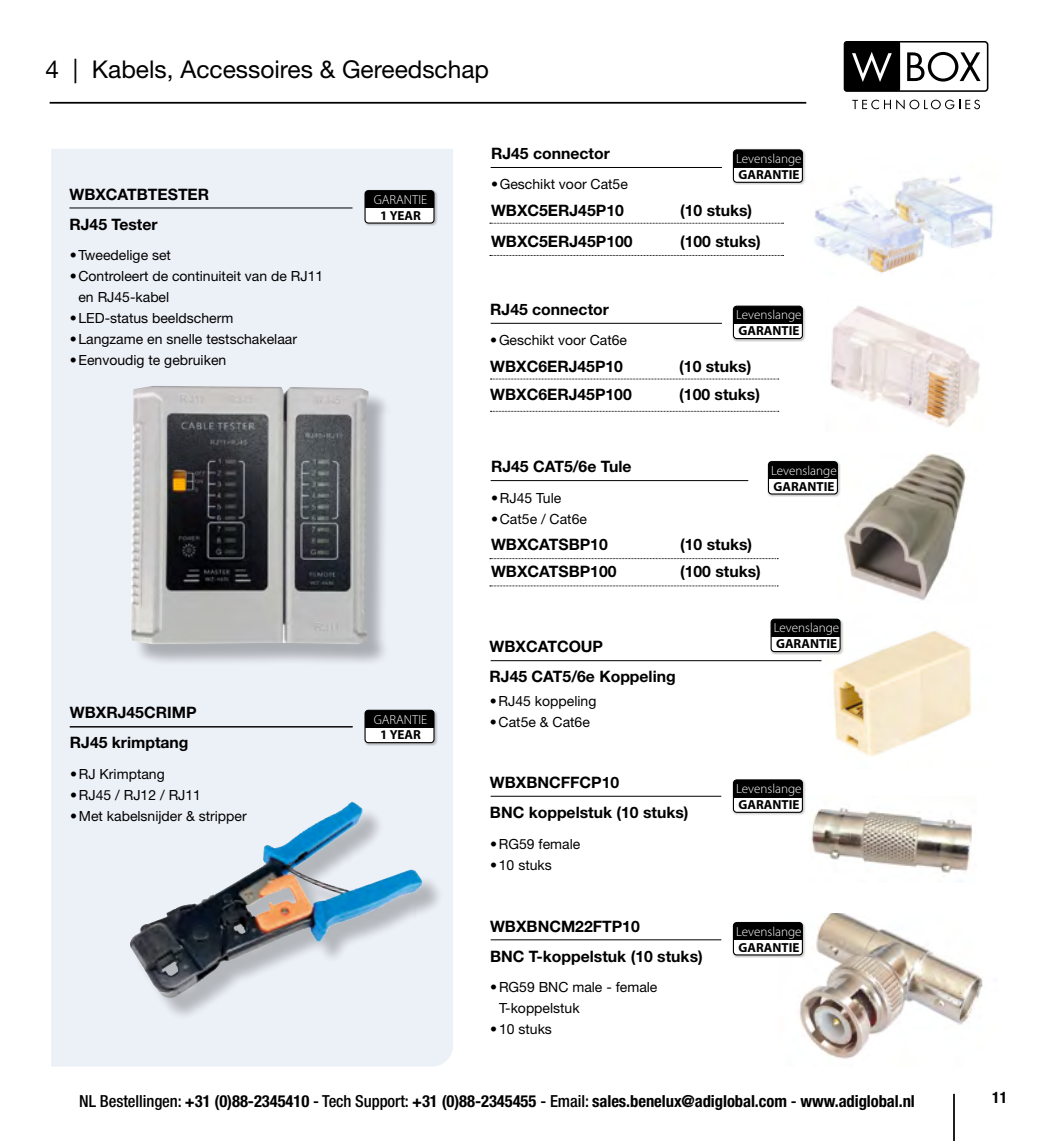
<style>
.page{position:relative;width:1042px;height:1141px;background:#fff}
.page>*{position:absolute;margin:0;border:0;box-sizing:border-box;transform-origin:0 0}
.t1{font:24.5px "Helvetica Neue LT Std";color:#000}
.t2{font:700 condensed 16.62px "Helvetica Neue LT Std";letter-spacing:-.005em;color:#000}
.t3{font:700 15.75px "Helvetica Neue LT Std";color:#000}
.t4{font:700 condensed 15.75px "Helvetica Neue LT Std";color:#000}
.t5{font:14px/21px "Helvetica Neue LT Std";color:#000}
.t6{font:300 13.12px "Myriad Pro";color:#fff}
.t7{font:700 13.12px "Myriad Pro";color:#000}
.s1{font-weight:500}
</style>
<div class="page">
<hr style="left:50px;top:102px;width:756px;height:2px;background:#000">
<svg style="left:843px;top:41px;width:145px;height:51px"></svg>
<svg style="left:852px;top:99px;width:128px;height:11px"></svg>
<hr style="left:953px;top:1094px;width:2px;height:47px;background:#000">
<img style="left:814px;top:176px;width:179px;height:97px">
<img style="left:830px;top:306px;width:150px;height:121px">
<img style="left:843px;top:453px;width:124px;height:148px">
<img style="left:833px;top:631px;width:138px;height:125px">
<img style="left:799px;top:913px;width:184px;height:146px">
<hr style="left:491px;top:660px;width:330px;height:1px;background:#000">
<svg style="left:490px;top:223px;width:293px;height:1px"></svg>
<svg style="left:490px;top:255px;width:293px;height:1px"></svg>
<hr style="left:491px;top:167px;width:231px;height:1px;background:#000">
<svg style="left:490px;top:379px;width:289px;height:1px"></svg>
<svg style="left:490px;top:411px;width:289px;height:1px"></svg>
<hr style="left:491px;top:323px;width:231px;height:1px;background:#000">
<svg style="left:490px;top:558px;width:288px;height:1px"></svg>
<svg style="left:490px;top:586px;width:288px;height:1px"></svg>
<hr style="left:491px;top:480px;width:257px;height:1px;background:#000">
<hr style="left:491px;top:796px;width:230px;height:1px;background:#000">
<hr style="left:491px;top:939px;width:230px;height:1px;background:#000">
<img style="left:809px;top:808px;width:164px;height:65px">
<div style="left:51px;top:149px;width:402px;height:918px;background:#ecf0f7"></div>
<hr style="left:70px;top:727px;width:282px;height:1px;background:#000">
<hr style="left:70px;top:726px;width:283px;height:1px;background:#000">
<div style="left:134px;top:806px;width:311px;height:216px;background:#000;opacity:.24"></div>
<img style="left:254px;top:802px;width:97px;height:69px">
<div style="left:364px;top:709px;width:74px;height:37px;background:#000;opacity:.27"></div>
<div style="left:365px;top:710px;width:69px;height:33px;background:#000;border-radius:3px"></div>
<div style="left:365px;top:728px;width:69px;height:15px;background:#fff"></div>
<div style="left:364px;top:710px;width:70px;height:33px;border:1px solid #000;border-radius:3px"></div>
<div style="left:732px;top:921px;width:74px;height:37px;background:#000;opacity:.27"></div>
<div style="left:733px;top:923px;width:69px;height:32px;background:#000;border-radius:3px"></div>
<div style="left:733px;top:940px;width:69px;height:15px;background:#fff"></div>
<div style="left:733px;top:922px;width:70px;height:33px;border:1px solid #000;border-radius:3px"></div>
<div style="left:732px;top:779px;width:74px;height:36px;background:#000;opacity:.27"></div>
<div style="left:733px;top:780px;width:69px;height:32px;background:#000;border-radius:3px"></div>
<div style="left:733px;top:798px;width:69px;height:14px;background:#fff"></div>
<div style="left:733px;top:779px;width:70px;height:34px;border:1px solid #000;border-radius:3px"></div>
<div style="left:770px;top:618px;width:74px;height:37px;background:#000;opacity:.27"></div>
<div style="left:771px;top:619px;width:69px;height:33px;background:#000;border-radius:3px"></div>
<div style="left:771px;top:637px;width:69px;height:15px;background:#fff"></div>
<div style="left:770px;top:619px;width:70px;height:33px;border:1px solid #000;border-radius:3px"></div>
<div style="left:767px;top:460px;width:74px;height:37px;background:#000;opacity:.27"></div>
<div style="left:768px;top:462px;width:69px;height:32px;background:#000;border-radius:3px"></div>
<div style="left:768px;top:479px;width:69px;height:15px;background:#fff"></div>
<div style="left:768px;top:461px;width:70px;height:34px;border:1px solid #000;border-radius:3px"></div>
<div style="left:732px;top:305px;width:74px;height:37px;background:#000;opacity:.27"></div>
<div style="left:733px;top:306px;width:69px;height:33px;background:#000;border-radius:3px"></div>
<div style="left:733px;top:324px;width:69px;height:15px;background:#fff"></div>
<div style="left:733px;top:306px;width:70px;height:33px;border:1px solid #000;border-radius:3px"></div>
<div style="left:732px;top:149px;width:74px;height:36px;background:#000;opacity:.27"></div>
<div style="left:733px;top:150px;width:69px;height:32px;background:#000;border-radius:3px"></div>
<div style="left:733px;top:168px;width:69px;height:14px;background:#fff"></div>
<div style="left:733px;top:149px;width:70px;height:34px;border:1px solid #000;border-radius:3px"></div>
<div style="left:134px;top:389px;width:257px;height:277px;background:#000;opacity:.28"></div>
<img style="left:130px;top:386px;width:238px;height:258px">
<hr style="left:69px;top:208px;width:283px;height:1px;background:#000">
<div style="left:364px;top:189px;width:74px;height:37px;background:#000;opacity:.27"></div>
<div style="left:365px;top:191px;width:69px;height:32px;background:#000;border-radius:3px"></div>
<div style="left:365px;top:208px;width:69px;height:15px;background:#fff"></div>
<div style="left:364px;top:190px;width:70px;height:34px;border:1px solid #000;border-radius:3px"></div>
<h1 class="t1" style="left:46px;top:55px;width:445px">4 | Kabels, Accessoires &amp; Gereedschap</h1>
<p class="t3" style="left:69px;top:184px;width:141px">WBXCATBTESTER</p>
<p class="t3" style="left:69px;top:214px;width:90px">RJ45 Tester</p>
<p class="t5" style="left:70px;top:245px;width:103px">•Tweedelige set</p>
<p class="t5" style="left:78px;top:266px;width:246px;text-indent:-9px">•Controleert de continuiteit van de RJ11 en RJ45-kabel</p>
<p class="t5" style="left:70px;top:308px;width:165px">•LED-status beeldscherm</p>
<p class="t5" style="left:70px;top:329px;width:229px">•Langzame en snelle testschakelaar</p>
<p class="t5" style="left:70px;top:350px;width:158px">•Eenvoudig te gebruiken</p>
<p class="t6" style="left:374px;top:192px;width:55px">GARANTIE</p>
<p class="t7" style="left:380px;top:207px;width:42px">1 YEAR</p>
<p class="t3" style="left:70px;top:703px;width:128px">WBXRJ45CRIMP</p>
<p class="t3" style="left:70px;top:733px;width:120px">RJ45 krimptang</p>
<p class="t5" style="left:70px;top:763px;width:96px">•RJ Krimptang</p>
<p class="t5" style="left:70px;top:784px;width:132px">•RJ45 / RJ12 / RJ11</p>
<p class="t5" style="left:70px;top:805px;width:178px">•Met kabelsnijder &amp; stripper</p>
<p class="t6" style="left:374px;top:712px;width:55px">GARANTIE</p>
<p class="t7" style="left:380px;top:726px;width:42px">1 YEAR</p>
<p class="t3" style="left:491px;top:144px;width:120px">RJ45 connector</p>
<p class="t5" style="left:491px;top:173px;width:138px">•Geschikt voor Cat5e</p>
<p class="t6" style="left:736px;top:152px;width:67px">Levenslange</p>
<p class="t7" style="left:738px;top:166px;width:63px">GARANTIE</p>
<p class="t3" style="left:491px;top:200px;width:134px">WBXC5ERJ45P10</p>
<p class="t3" style="left:680px;top:200px;width:74px">(10 stuks)</p>
<p class="t3" style="left:491px;top:232px;width:143px">WBXC5ERJ45P100</p>
<p class="t3" style="left:680px;top:232px;width:82px">(100 stuks)</p>
<p class="t3" style="left:490px;top:300px;width:120px">RJ45 connector</p>
<p class="t5" style="left:490px;top:329px;width:138px">•Geschikt voor Cat6e</p>
<p class="t6" style="left:736px;top:308px;width:67px">Levenslange</p>
<p class="t7" style="left:738px;top:322px;width:63px">GARANTIE</p>
<p class="t3" style="left:490px;top:357px;width:134px">WBXC6ERJ45P10</p>
<p class="t3" style="left:679px;top:357px;width:74px">(10 stuks)</p>
<p class="t3" style="left:490px;top:385px;width:143px">WBXC6ERJ45P100</p>
<p class="t3" style="left:679px;top:385px;width:82px">(100 stuks)</p>
<p class="t3" style="left:491px;top:457px;width:142px">RJ45 CAT5/6e Tule</p>
<p class="t5" style="left:491px;top:488px;width:72px">•RJ45 Tule</p>
<p class="t5" style="left:491px;top:509px;width:97px">•Cat5e / Cat6e</p>
<p class="t3" style="left:491px;top:535px;width:118px">WBXCATSBP10</p>
<p class="t3" style="left:680px;top:535px;width:74px">(10 stuks)</p>
<p class="t3" style="left:491px;top:561px;width:127px">WBXCATSBP100</p>
<p class="t3" style="left:680px;top:561px;width:82px">(100 stuks)</p>
<p class="t6" style="left:771px;top:463px;width:67px">Levenslange</p>
<p class="t7" style="left:773px;top:478px;width:63px">GARANTIE</p>
<p class="t3" style="left:489px;top:637px;width:115px">WBXCATCOUP</p>
<p class="t3" style="left:489px;top:667px;width:188px">RJ45 CAT5/6e Koppeling</p>
<p class="t5" style="left:490px;top:690px;width:108px">•RJ45 koppeling</p>
<p class="t5" style="left:490px;top:711px;width:102px">•Cat5e &amp; Cat6e</p>
<p class="t6" style="left:774px;top:621px;width:67px">Levenslange</p>
<p class="t7" style="left:776px;top:635px;width:63px">GARANTIE</p>
<p class="t3" style="left:490px;top:773px;width:131px">WBXBNCFFCP10</p>
<p class="t3" style="left:490px;top:803px;width:200px">BNC koppelstuk (10 stuks)</p>
<p class="t5" style="left:490px;top:833px;width:92px">•RG59 female</p>
<p class="t5" style="left:490px;top:854px;width:63px">•10 stuks</p>
<p class="t3" style="left:490px;top:916px;width:151px">WBXBNCM22FTP10</p>
<p class="t3" style="left:490px;top:946px;width:214px">BNC T-koppelstuk (10 stuks)</p>
<p class="t5" style="left:499px;top:977px;width:160px;text-indent:-9px">•RG59 BNC male - female<br>T-koppelstuk</p>
<p class="t5" style="left:490px;top:1019px;width:63px">•10 stuks</p>
<p class="t6" style="left:736px;top:782px;width:67px">Levenslange</p>
<p class="t7" style="left:738px;top:796px;width:63px">GARANTIE</p>
<p class="t6" style="left:736px;top:924px;width:67px">Levenslange</p>
<p class="t7" style="left:738px;top:938px;width:63px">GARANTIE</p>
<p class="t2" style="left:79px;top:1091px;width:837px"><span class="s1">NL Bestellingen:</span> +31 (0)88-2345410 <span class="s1">- Tech Support:</span> +31 (0)88-2345455 <span class="s1">- Email:</span> sales.benelux@adiglobal.com <span class="s1">-</span> www.adiglobal.nl</p>
<p class="t4" style="left:992px;top:1088px;width:17px">11</p>
</div>
